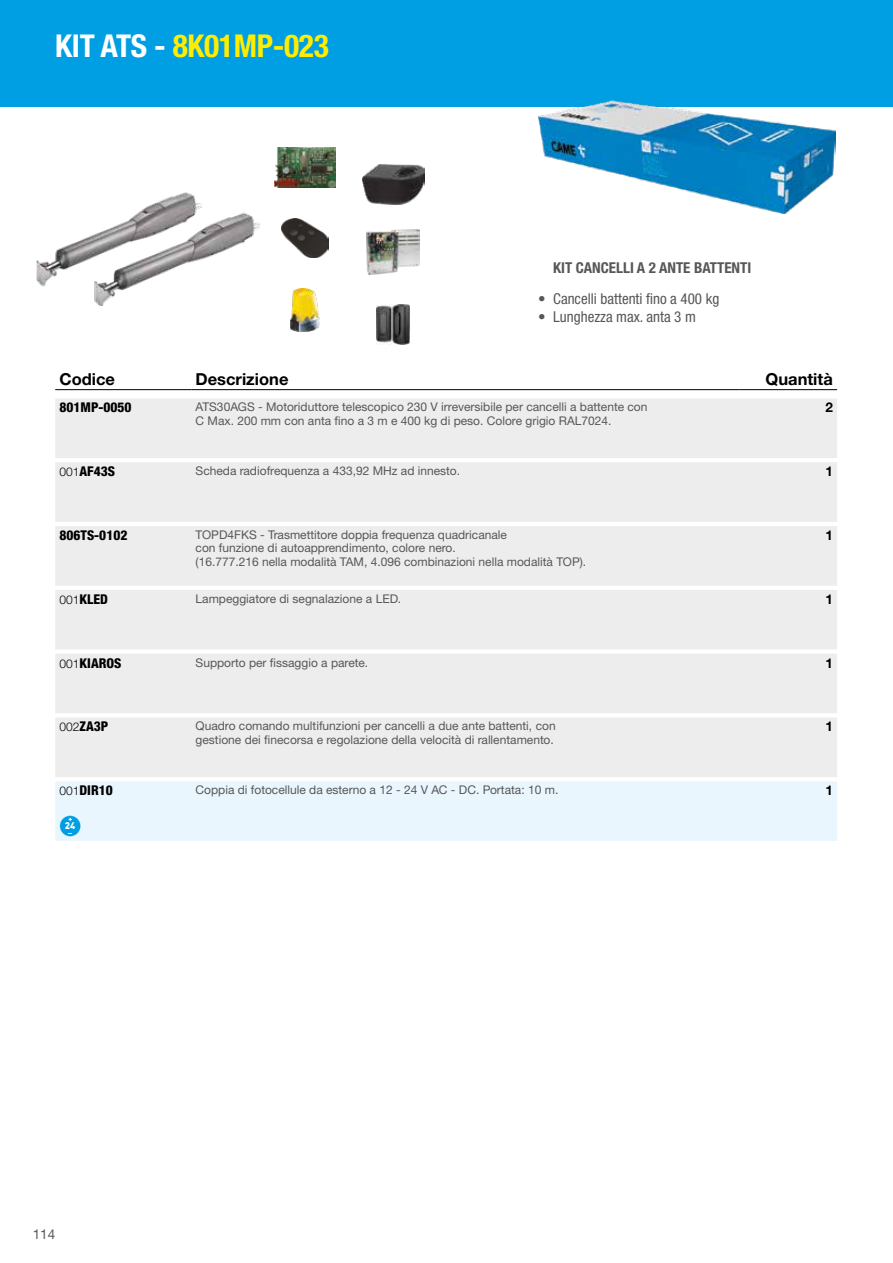
<style>
.page{position:relative;width:893px;height:1263px;background:#fff}
.page>*{position:absolute;margin:0;border:0;box-sizing:border-box;transform-origin:0 0}
.t1{font:700 condensed 31.5px "Helvetica Neue LTW1 G";letter-spacing:-.01em;color:#ffed00}
.t2{font:700 16.5px "Helvetica Neue LTW1 G";color:#000}
.t3{font:condensed 15px "Helvetica Neue LTW1 G";color:#575756}
.t4{font:700 condensed 15px "Helvetica Neue LTW1 G";color:#575756}
.t5{font:800 condensed 13.5px "Helvetica Neue LTW1 G";color:#000}
.t6{font:700 13.5px "Helvetica Neue LTW1 G";color:#000}
.t7{font:13.5px "Helvetica Neue LTW1 G";color:#575756}
.t8{font:12px/13.5px "Helvetica Neue LTW1 G";color:#575756}
.t9{font:11.25px "Came Type";color:#fff}
.s1{color:#fff}
.s2{font-weight:300;font-stretch:normal;font-size:12px}
</style>
<div class="page">
<div style="left:0;top:0;width:893px;height:106px;background:#009fe3"></div>
<img style="left:37px;top:192px;width:223px;height:113px">
<img style="left:274px;top:148px;width:61px;height:40px">
<img style="left:281px;top:219px;width:47px;height:39px">
<img style="left:290px;top:289px;width:29px;height:43px">
<img style="left:362px;top:165px;width:63px;height:39px">
<img style="left:367px;top:230px;width:53px;height:44px">
<img style="left:377px;top:304px;width:33px;height:40px">
<img style="left:539px;top:100px;width:297px;height:113px">
<hr style="left:55px;top:389px;width:136px;height:1px;background:#000">
<hr style="left:191px;top:389px;width:548px;height:1px;background:#000">
<hr style="left:739px;top:389px;width:98px;height:1px;background:#000">
<div style="left:55px;top:399px;width:782px;height:378px;background:#ededed"></div>
<div style="left:55px;top:781px;width:782px;height:60px;background:#eaf6fe"></div>
<svg style="left:60px;top:816px;width:21px;height:20px"></svg>
<h1 class="t1" style="left:55px;top:27px;width:275px"><span class="s1">KIT ATS -</span> 8K01MP-023</h1>
<p class="t4" style="left:553px;top:259px;width:200px">KIT CANCELLI A 2 ANTE BATTENTI</p>
<p class="t3" style="left:538px;top:289px;width:183px">• Cancelli battenti fino a 400 kg</p>
<p class="t3" style="left:538px;top:307px;width:159px">• Lunghezza max. anta 3 m</p>
<h2 class="t2" style="left:60px;top:369px;width:57px">Codice</h2>
<h2 class="t2" style="left:196px;top:369px;width:94px">Descrizione</h2>
<h2 class="t2" style="left:766px;top:369px;width:69px">Quantità</h2>
<p class="t5" style="left:60px;top:399px;width:74px">801MP-0050</p>
<p class="t8" style="left:196px;top:400px;width:453px">ATS30AGS - Motoriduttore telescopico 230 V irreversibile per cancelli a battente con<br>C Max. 200 mm con anta fino a 3 m e 400 kg di peso. Colore grigio RAL7024.</p>
<p class="t6" style="left:825px;top:399px;width:9px">2</p>
<p class="t5" style="left:60px;top:463px;width:57px"><span class="s2">001</span>AF43S</p>
<p class="t8" style="left:196px;top:464px;width:266px">Scheda radiofrequenza a 433,92 MHz ad innesto.</p>
<p class="t6" style="left:825px;top:463px;width:9px">1</p>
<p class="t5" style="left:60px;top:527px;width:69px">806TS-0102</p>
<p class="t8" style="left:196px;top:528px;width:392px">TOPD4FKS - Trasmettitore doppia frequenza quadricanale<br>con funzione di autoapprendimento, colore nero.<br>(16.777.216 nella modalità TAM, 4.096 combinazioni nella modalità TOP).</p>
<p class="t6" style="left:825px;top:527px;width:9px">1</p>
<p class="t5" style="left:60px;top:591px;width:50px"><span class="s2">001</span>KLED</p>
<p class="t8" style="left:196px;top:592px;width:207px">Lampeggiatore di segnalazione a LED.</p>
<p class="t6" style="left:825px;top:591px;width:9px">1</p>
<p class="t5" style="left:60px;top:654px;width:63px"><span class="s2">001</span>KIAROS</p>
<p class="t8" style="left:196px;top:655px;width:174px">Supporto per fissaggio a parete.</p>
<p class="t6" style="left:825px;top:654px;width:9px">1</p>
<p class="t5" style="left:60px;top:718px;width:50px"><span class="s2">002</span>ZA3P</p>
<p class="t8" style="left:196px;top:719px;width:362px">Quadro comando multifunzioni per cancelli a due ante battenti, con gestione dei finecorsa e regolazione della velocità di rallentamento.</p>
<p class="t6" style="left:825px;top:718px;width:9px">1</p>
<p class="t5" style="left:60px;top:782px;width:55px"><span class="s2">001</span>DIR10</p>
<p class="t8" style="left:196px;top:783px;width:364px">Coppia di fotocellule da esterno a 12 - 24 V AC - DC. Portata: 10 m.</p>
<p class="t6" style="left:825px;top:782px;width:9px">1</p>
<p class="t9" style="left:65px;top:820px;width:12px">24</p>
<p class="t7" style="left:33px;top:1225px;width:24px">114</p>
</div>
